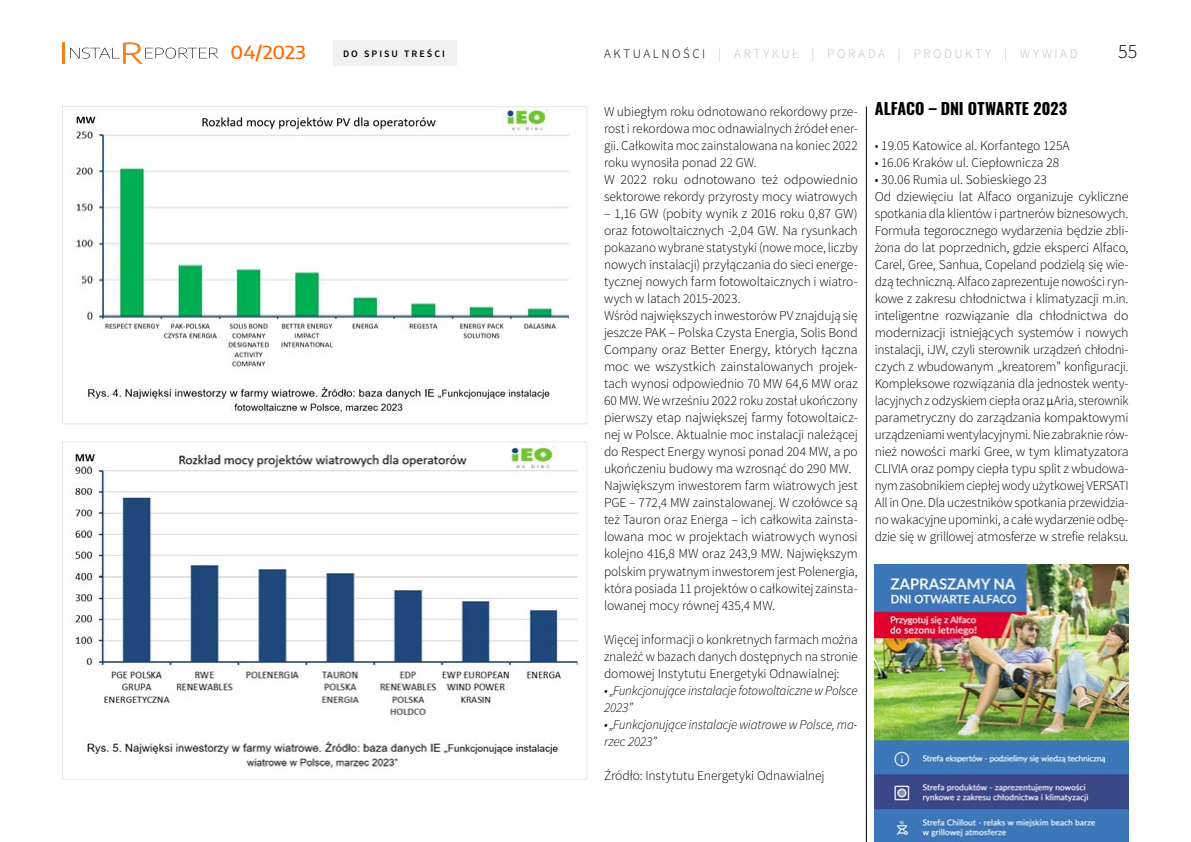
<style>
.page{position:relative;width:1191px;height:842px;background:#fff}
.page>*{position:absolute;margin:0;border:0;box-sizing:border-box;transform-origin:0 0}
.t1{font:300 20px "Source Sans Pro";color:#000}
.t2{font:500 18px "Encode Sans";letter-spacing:-.005em;color:#ff6a00;scale:1.11 1}
.t3{font:700 16px "Oswald";letter-spacing:.005em;color:#000}
.t4{font:300 13.5px/17px "Source Sans Pro";letter-spacing:-.01em;color:#000}
.t5{font:italic 300 13.5px/17px "Source Sans Pro";letter-spacing:-.015em;color:#000}
.t6{font:300 13px "Source Sans Pro";letter-spacing:.195em;color:#bcbec0}
.t7{font:600 9.9px "Source Sans Pro";letter-spacing:.205em;color:#000}
.s1{color:#000}
.s2{font-family:"Calibri"}
</style>
<div class="page">
<hr style="left:62px;top:43px;width:3px;height:21px;background:#f58020">
<svg style="left:70px;top:42px;width:148px;height:22px"></svg>
<div style="left:333px;top:41px;width:123px;height:25px;background:#f1f1f2"></div>
<img style="left:75px;top:108px;width:497px;height:305px">
<div style="left:62px;top:106px;width:525px;height:318px;border:1px solid #e6e7e8"></div>
<img style="left:70px;top:444px;width:509px;height:324px">
<img style="left:874px;top:564px;width:254px;height:278px">
<hr style="left:866px;top:106px;width:1px;height:736px;background:#000">
<h2 class="t2" style="left:230px;top:40px;width:69px">04/2023</h2>
<p class="t7" style="left:343px;top:47px;width:103px">DO SPISU TREŚCI</p>
<p class="t6" style="left:604px;top:46px;width:459px"><span class="s1">AKTUALNOŚCI</span> | ARTYKUŁ | PORADa | PRODUKTY | wywiad</p>
<h1 class="t1" style="left:1118px;top:39px;width:21px">55</h1>
<p class="t4" style="left:604px;top:103px;width:255px">W ubiegłym roku odnotowano rekordowy prze&shy;rost i rekordowa moc odnawialnych źródeł ener&shy;gii. Całkowita moc zainstalowana na koniec 2022 roku wynosiła ponad 22 GW.<br>W 2022 roku odnotowano też odpowiednio sektorowe rekordy przyrosty mocy wiatrowych</p>
<p class="t4" style="left:604px;top:205px;width:255px">– 1,16 GW (pobity wynik z 2016 roku 0,87 GW) oraz fotowoltaicznych -2,04 GW. Na rysunkach pokazano wybrane statystyki (nowe moce, liczby nowych instalacji) przyłączania do sieci energe&shy;tycznej nowych farm fotowoltaicznych i wiatro&shy;wych w latach 2015-2023.<br>Wśród największych inwestorów PV znajdują się jeszcze PAK – Polska Czysta Energia, Solis Bond Company oraz Better Energy, których łączna moc we wszystkich zainstalowanych projek&shy;tach wynosi odpowiednio 70 MW 64,6 MW oraz 60 MW. We wrześniu 2022 roku został ukończony pierwszy etap największej farmy fotowoltaicz&shy;nej w Polsce. Aktualnie moc instalacji należącej do Respect Energy wynosi ponad 204 MW, a po ukończeniu budowy ma wzrosnąć do 290 MW.<br>Największym inwestorem farm wiatrowych jest PGE – 772,4 MW zainstalowanej. W czołówce są też Tauron oraz Energa – ich całkowita zainsta&shy;lowana moc w projektach wiatrowych wynosi kolejno 416,8 MW oraz 243,9 MW. Największym polskim prywatnym inwestorem jest Polenergia, która posiada 11 projektów o całkowitej zainsta&shy;lowanej mocy równej 435,4 MW.</p>
<p class="t4" style="left:604px;top:631px;width:255px;text-align:justify">Więcej informacji o konkretnych farmach można znaleźć w bazach danych dostępnych na stronie domowej Instytutu Energetyki Odnawialnej:</p>
<p class="t5" style="left:604px;top:682px;width:255px">• „Funkcjonujące instalacje fotowoltaiczne w Polsce<br>2023”</p>
<p class="t5" style="left:604px;top:716px;width:255px">• „Funkcjonujące instalacje wiatrowe w Polsce, ma&shy;rzec 2023”</p>
<p class="t4" style="left:604px;top:767px;width:222px">Źródło: Instytutu Energetyki Odnawialnej</p>
<p class="t3" style="left:874px;top:97px;width:194px">ALFACO – DNI OTWARTE 2023</p>
<p class="t4" style="left:874px;top:137px;width:196px">• 19.05 Katowice al. Korfantego 125A</p>
<p class="t4" style="left:874px;top:154px;width:186px">• 16.06 Kraków ul. Ciepłownicza 28</p>
<p class="t4" style="left:874px;top:171px;width:255px">• 30.06 Rumia ul. Sobieskiego 23<br>Od dziewięciu lat Alfaco organizuje cykliczne spotkania dla klientów i partnerów biznesowych.<br>Formuła tegorocznego wydarzenia będzie zbli&shy;żona do lat poprzednich, gdzie eksperci Alfaco, Carel, Gree, Sanhua, Copeland podzielą się wie&shy;dzą techniczną. Alfaco zaprezentuje nowości ryn&shy;kowe z zakresu chłodnictwa i klimatyzacji m.in. inteligentne rozwiązanie dla chłodnictwa do modernizacji istniejących systemów i nowych instalacji, iJW, czyli sterownik urządzeń chłodni&shy;czych z wbudowanym „kreatorem” konfiguracji.<br>Kompleksowe rozwiązania dla jednostek wenty&shy;lacyjnych z odzyskiem ciepła oraz <span class="s2">μ</span>Aria, sterownik parametryczny do zarządzania kompaktowymi urządzeniami wentylacyjnymi. Nie zabraknie rów&shy;nież nowości marki Gree, w tym klimatyzatora CLIVIA oraz pompy ciepła typu split z wbudowa&shy;nym zasobnikiem ciepłej wody użytkowej VERSATI All in One. Dla uczestników spotkania przewidzia&shy;no wakacyjne upominki, a całe wydarzenie odbę&shy;dzie się w grillowej atmosferze w strefie relaksu.</p>
</div>
